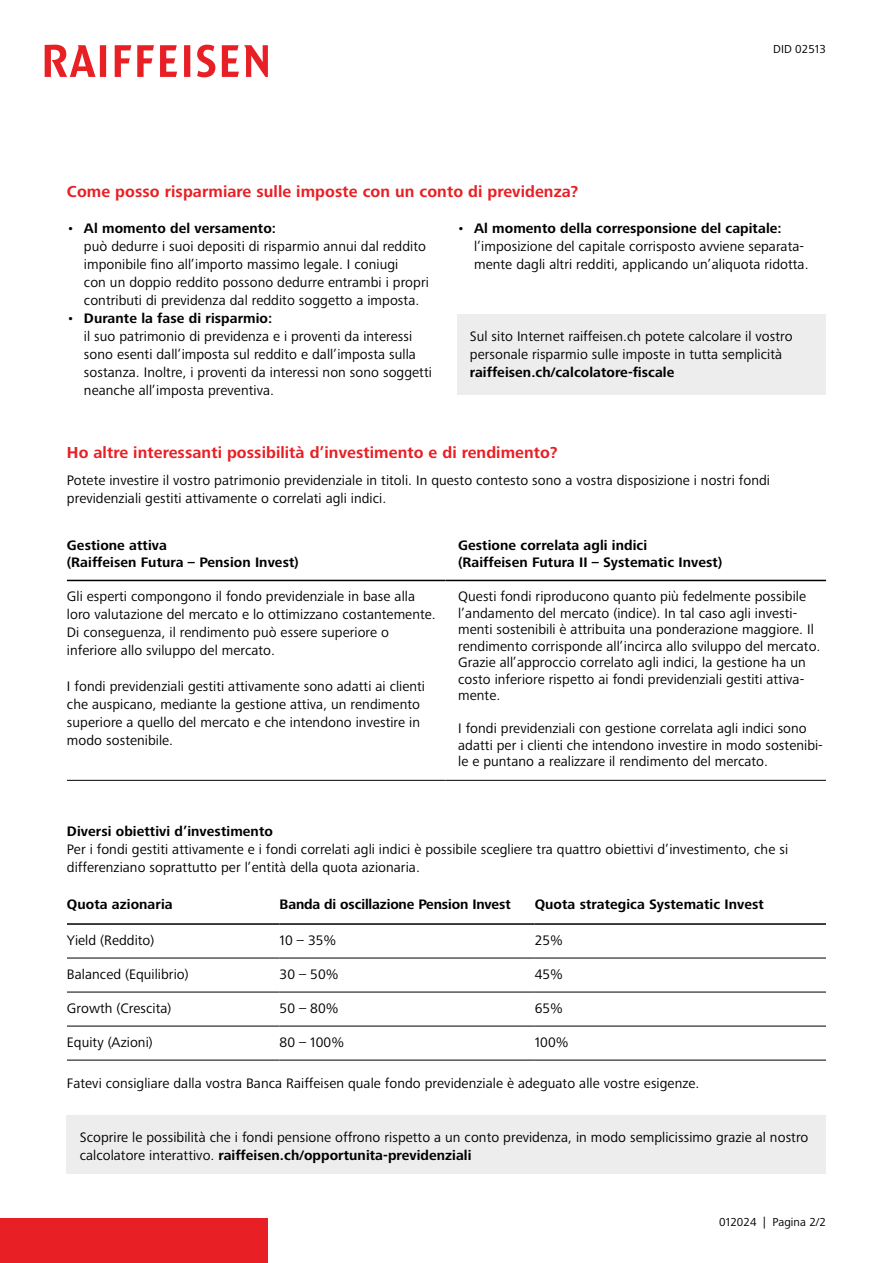
<style>
.page{position:relative;width:893px;height:1263px;background:#fff}
.page>*{position:absolute;margin:0;border:0;box-sizing:border-box;transform-origin:0 0}
.t1{font:700 16.5px "Frutiger Next LTW1 G";letter-spacing:.005em;color:#e82025}
.t2{font:14.25px/18px "Frutiger Next LTW1 G";letter-spacing:.005em;color:#000}
.t3{font:700 14.25px/16.5px "Frutiger Next LTW1 G";letter-spacing:.005em;color:#000}
.t4{font:12px "Frutiger Next LTW1 G";letter-spacing:.005em;color:#000}
.s1{font-weight:700}
</style>
<div class="page">
<svg style="left:45px;top:45px;width:223px;height:32px"></svg>
<div style="left:0;top:1218px;width:268px;height:45px;background:#e82025"></div>
<div style="left:457px;top:314px;width:369px;height:81px;background:#ededed"></div>
<div style="left:67px;top:1116px;width:759px;height:58px;background:#ededed"></div>
<hr style="left:67px;top:923px;width:213px;height:2px;background:#000">
<hr style="left:280px;top:923px;width:255px;height:2px;background:#000">
<hr style="left:535px;top:923px;width:291px;height:2px;background:#000">
<hr style="left:67px;top:958px;width:213px;height:1px;background:#000">
<hr style="left:280px;top:958px;width:255px;height:1px;background:#000">
<hr style="left:535px;top:958px;width:291px;height:1px;background:#000">
<hr style="left:67px;top:992px;width:213px;height:1px;background:#000">
<hr style="left:280px;top:992px;width:255px;height:1px;background:#000">
<hr style="left:535px;top:992px;width:291px;height:1px;background:#000">
<hr style="left:67px;top:1026px;width:213px;height:1px;background:#000">
<hr style="left:280px;top:1026px;width:255px;height:1px;background:#000">
<hr style="left:535px;top:1026px;width:291px;height:1px;background:#000">
<hr style="left:67px;top:1060px;width:213px;height:1px;background:#000">
<hr style="left:280px;top:1060px;width:255px;height:1px;background:#000">
<hr style="left:535px;top:1060px;width:291px;height:1px;background:#000">
<hr style="left:67px;top:780px;width:378px;height:1px;background:#000">
<hr style="left:445px;top:780px;width:381px;height:1px;background:#000">
<hr style="left:67px;top:580px;width:378px;height:1px;background:#000">
<hr style="left:445px;top:580px;width:381px;height:1px;background:#000">
<p class="t4" style="left:773px;top:42px;width:54px">DID 02513</p>
<p class="t1" style="left:67px;top:182px;width:513px">Come posso risparmiare sulle imposte con un conto di previdenza?</p>
<p class="t2" style="left:84px;top:219px;width:346px;text-indent:-17px">• <span class="s1">Al momento del versamento:<br></span>può dedurre i suoi depositi di risparmio annui dal reddito imponibile fino all’importo massimo legale. I coniugi<br>con un doppio reddito possono dedurre entrambi i propri contributi di previdenza dal reddito soggetto a imposta.</p>
<p class="t2" style="left:84px;top:309px;width:349px;text-indent:-17px">• <span class="s1">Durante la fase di risparmio:<br></span>il suo patrimonio di previdenza e i proventi da interessi sono esenti dall’imposta sul reddito e dall’imposta sulla sostanza. Inoltre, i proventi da interessi non sono soggetti neanche all’imposta preventiva.</p>
<p class="t2" style="left:474px;top:219px;width:336px;text-indent:-17px">• <span class="s1">Al momento della corresponsione del capitale: </span>l’imposizione del capitale corrisposto avviene separata&shy;mente dagli altri redditi, applicando un’aliquota ridotta.</p>
<p class="t2" style="left:470px;top:327px;width:324px">Sul sito Internet raiffeisen.ch potete calcolare il vostro personale risparmio sulle imposte in tutta semplicità</p>
<p class="t3" style="left:470px;top:364px;width:206px">raiffeisen.ch/calcolatore-fiscale</p>
<p class="t1" style="left:67px;top:443px;width:492px">Ho altre interessanti possibilità d’investimento e di rendimento?</p>
<p class="t2" style="left:67px;top:471px;width:704px">Potete investire il vostro patrimonio previdenziale in titoli. In questo contesto sono a vostra disposizione i nostri fondi previdenziali gestiti attivamente o correlati agli indici.</p>
<p class="t3" style="left:67px;top:538px;width:233px">Gestione attiva<br>(Raiffeisen Futura – Pension Invest)</p>
<p class="t3" style="left:458px;top:538px;width:266px">Gestione correlata agli indici<br>(Raiffeisen Futura II – Systematic Invest)</p>
<p class="t2" style="left:67px;top:588px;width:370px">Gli esperti compongono il fondo previdenziale in base alla loro valutazione del mercato e lo ottimizzano costantemente.<br>Di conseguenza, il rendimento può essere superiore o inferiore allo sviluppo del mercato.</p>
<p class="t2" style="left:67px;top:678px;width:360px">I fondi previdenziali gestiti attivamente sono adatti ai clienti che auspicano, mediante la gestione attiva, un rendimento superiore a quello del mercato e che intendono investire in modo sostenibile.</p>
<p class="t2" style="left:458px;top:589px;width:364px;line-height:16.5px">Questi fondi riproducono quanto più fedelmente possibile l’andamento del mercato (indice). In tal caso agli investi&shy;menti sostenibili è attribuita una ponderazione maggiore. Il rendimento corrisponde all’incirca allo sviluppo del mercato.<br>Grazie all’approccio correlato agli indici, la gestione ha un costo inferiore rispetto ai fondi previdenziali gestiti attiva&shy;mente.</p>
<p class="t2" style="left:458px;top:721px;width:366px;line-height:16.5px">I fondi previdenziali con gestione correlata agli indici sono adatti per i clienti che intendono investire in modo sostenibi&shy;le e puntano a realizzare il rendimento del mercato.</p>
<p class="t3" style="left:67px;top:823px;width:207px">Diversi obiettivi d’investimento</p>
<p class="t2" style="left:67px;top:840px;width:723px">Per i fondi gestiti attivamente e i fondi correlati agli indici è possibile scegliere tra quattro obiettivi d’investimento, che si differenziano soprattutto per l’entità della quota azionaria.</p>
<p class="t3" style="left:67px;top:896px;width:107px">Quota azionaria</p>
<p class="t3" style="left:280px;top:896px;width:233px">Banda di oscillazione Pension Invest</p>
<p class="t3" style="left:535px;top:896px;width:231px">Quota strategica Systematic Invest</p>
<p class="t2" style="left:67px;top:932px;width:89px">Yield (Reddito)</p>
<p class="t2" style="left:280px;top:932px;width:58px">10 – 35%</p>
<p class="t2" style="left:535px;top:932px;width:30px">25%</p>
<p class="t2" style="left:67px;top:966px;width:123px">Balanced (Equilibrio)</p>
<p class="t2" style="left:280px;top:966px;width:61px">30 – 50%</p>
<p class="t2" style="left:535px;top:966px;width:30px">45%</p>
<p class="t2" style="left:67px;top:1000px;width:106px">Growth (Crescita)</p>
<p class="t2" style="left:280px;top:1000px;width:61px">50 – 80%</p>
<p class="t2" style="left:535px;top:1000px;width:30px">65%</p>
<p class="t2" style="left:67px;top:1034px;width:87px">Equity (Azioni)</p>
<p class="t2" style="left:280px;top:1034px;width:66px">80 – 100%</p>
<p class="t2" style="left:535px;top:1034px;width:35px">100%</p>
<p class="t2" style="left:67px;top:1074px;width:634px">Fatevi consigliare dalla vostra Banca Raiffeisen quale fondo previdenziale è adeguato alle vostre esigenze.</p>
<p class="t2" style="left:80px;top:1128px;width:730px">Scoprire le possibilità che i fondi pensione offrono rispetto a un conto previdenza, in modo semplicissimo grazie al nostro calcolatore interattivo. <span class="s1">raiffeisen.ch/opportunita-previdenziali</span></p>
<p class="t4" style="left:719px;top:1215px;width:108px">012024 | Pagina 2/2</p>
</div>
